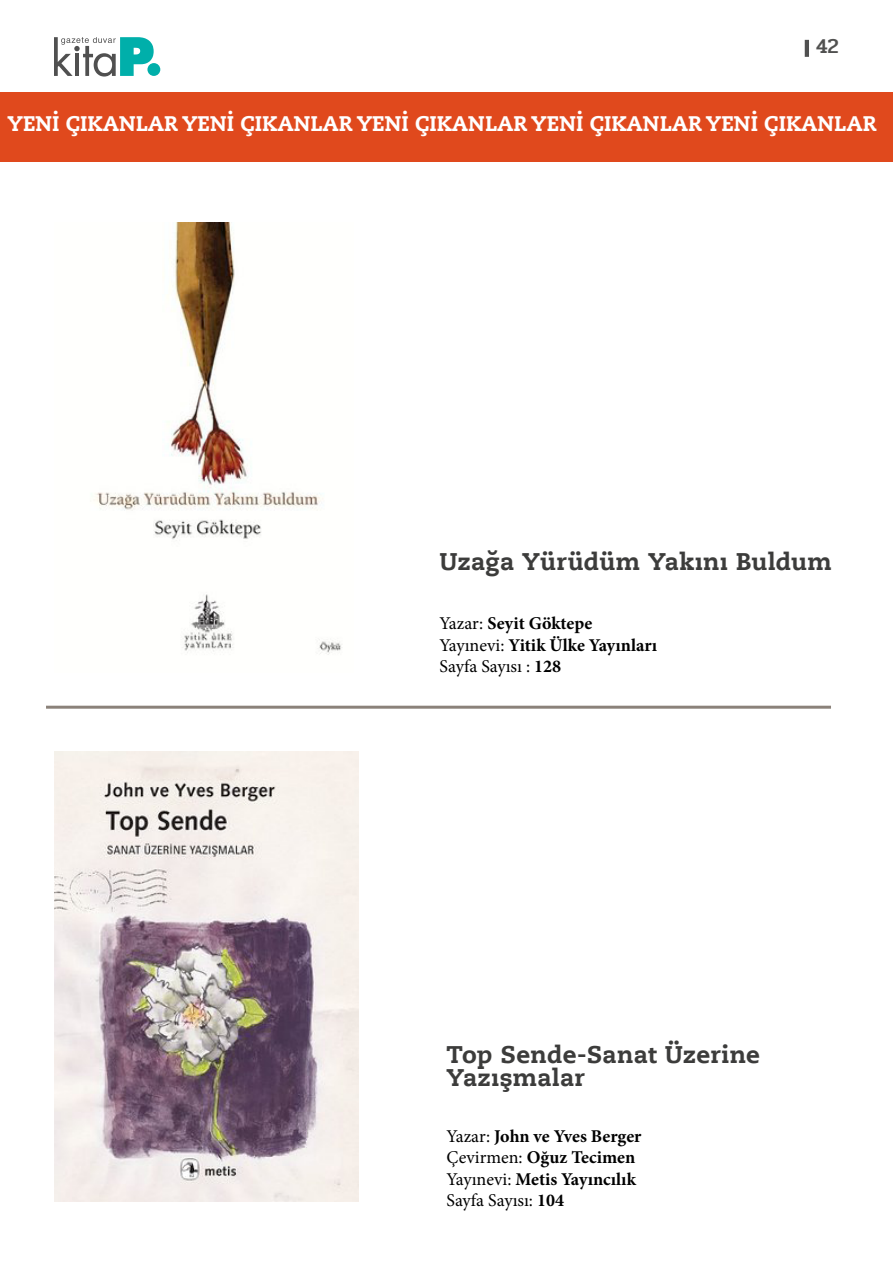
<style>
.page{position:relative;width:893px;height:1263px;background:#fff}
.page>*{position:absolute;margin:0;border:0;box-sizing:border-box;transform-origin:0 0}
.t1{font:700 24px/23.1px "Caecilia LT Std Roman";letter-spacing:.01em;color:#3c3c3b}
.t2{font:700 21px "Caecilia LT Std Roman";color:#fff}
.t3{font:500 21px "Pridi";color:#515150}
.t4{font:700 18px/21.6px "Minion Pro";color:#000}
.s1{font-weight:400}
</style>
<div class="page">
<svg style="left:54px;top:37px;width:100px;height:40px"></svg>
<div style="left:147px;top:63px;width:13px;height:13px;background:#00afaa;border-radius:50%"></div>
<hr style="left:805px;top:40px;width:4px;height:17px;background:#505050">
<hr style="left:46px;top:706px;width:785px;height:3px;background:#8b827a">
<img style="left:55px;top:751px;width:304px;height:450px">
<img style="left:94px;top:222px;width:248px;height:433px">
<div style="left:0;top:92px;width:893px;height:70px;background:#e0491d"></div>
<p class="t3" style="left:816px;top:31px;width:24px">42</p>
<p class="t2" style="left:7px;top:110px;width:870px">YENİ ÇIKANLAR YENİ ÇIKANLAR YENİ ÇIKANLAR YENİ ÇIKANLAR YENİ ÇIKANLAR</p>
<h1 class="t1" style="left:440px;top:550px;width:394px">Uzağa Yürüdüm Yakını Buldum</h1>
<p class="t4" style="left:440px;top:612px;width:219px"><span class="s1">Yazar:</span> Seyit Göktepe<br><span class="s1">Yayınevi:</span> Yitik Ülke Yayınları<br><span class="s1">Sayfa Sayısı :</span> 128</p>
<h1 class="t1" style="left:446px;top:1042px;width:315px">Top Sende-Sanat Üzerine<br>Yazışmalar</h1>
<p class="t4" style="left:446px;top:1125px;width:197px"><span class="s1">Yazar:</span> John ve Yves Berger<br><span class="s1">Çevirmen:</span> Oğuz Tecimen<br><span class="s1">Yayınevi:</span> Metis Yayıncılık<br><span class="s1">Sayfa Sayısı:</span> 104</p>
</div>
